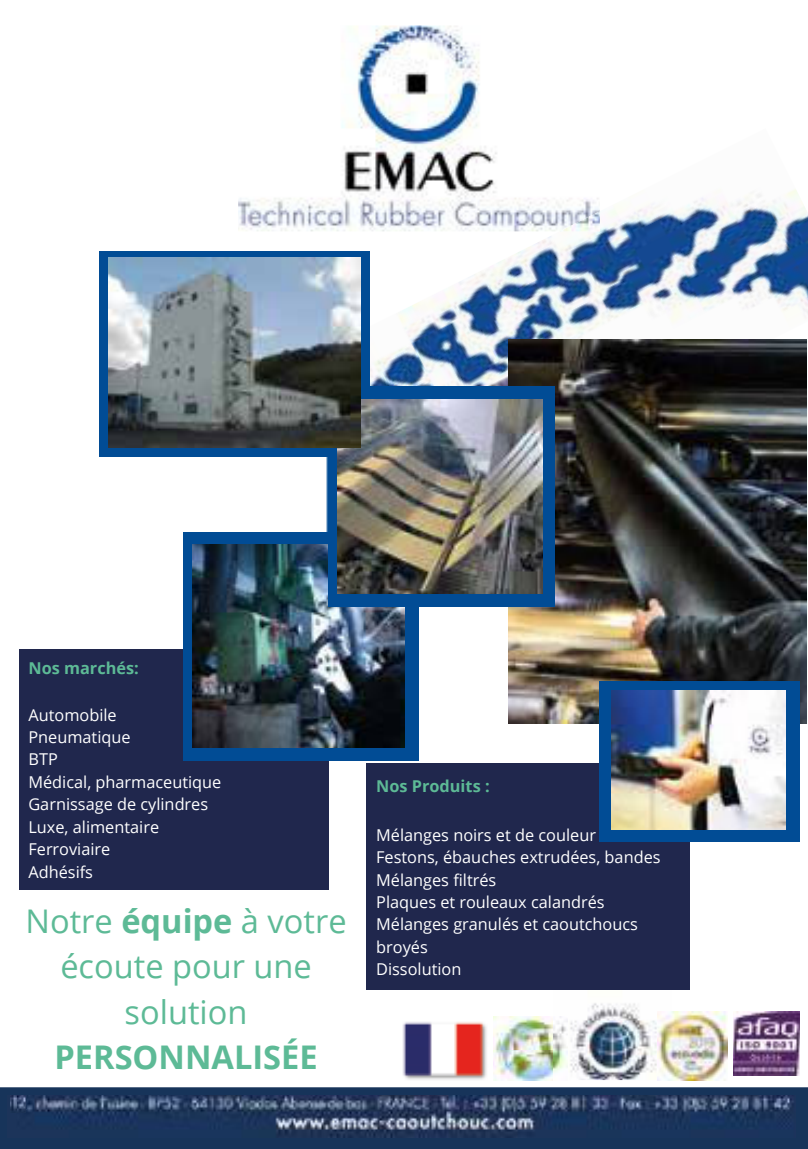
<style>
.page{position:relative;width:808px;height:1149px;background:#fff}
.page>*{position:absolute;margin:0;border:0;box-sizing:border-box;transform-origin:0 0}
.t1{font:32.55px/45.3px "Open Sans";color:#5dba96;text-align:center}
.t2{font:700 32.55px "Open Sans";color:#5dba96}
.t3{font:16.35px/22.4px "Open Sans";color:#fff}
.t4{font:700 16.35px "Open Sans";color:#5dba96}
.s1{font-weight:700}
</style>
<div class="page">
<div style="left:0;top:1087px;width:808px;height:61px;background:#17345a"></div>
<div style="left:20px;top:649px;width:308px;height:240px;background:#20274d"></div>
<img style="left:554px;top:989px;width:117px;height:90px">
<img style="left:493px;top:1016px;width:75px;height:63px">
<div style="left:367px;top:763px;width:322px;height:226px;background:#20274d"></div>
<img style="left:311px;top:189px;width:497px;height:365px">
<img style="left:238px;top:25px;width:362px;height:206px">
<img style="left:560px;top:211px;width:40px;height:20px">
<div style="left:99px;top:251px;width:270px;height:206px;background:#014c95"></div>
<img style="left:508px;top:339px;width:298px;height:384px">
<img style="left:183px;top:531px;width:236px;height:228px">
<img style="left:193px;top:544px;width:211px;height:203px">
<div style="left:328px;top:386px;width:226px;height:220px;background:#014c95"></div>
<img style="left:338px;top:399px;width:204px;height:194px">
<img style="left:108px;top:257px;width:252px;height:190px">
<div style="left:599px;top:681px;width:201px;height:160px;background:#014c95"></div>
<img style="left:611px;top:690px;width:174px;height:139px">
<img style="left:311px;top:457px;width:17px;height:74px">
<img style="left:734px;top:1011px;width:65px;height:64px">
<img style="left:657px;top:1011px;width:71px;height:68px">
<img style="left:402px;top:1022px;width:85px;height:57px">
<img style="left:8px;top:1095px;width:787px;height:41px">
<img style="left:25px;top:1095px;width:1px;height:12px">
<img style="left:11px;top:1095px;width:14px;height:17px">
<p class="t4" style="left:28px;top:661px;width:112px">Nos marchés:</p>
<p class="t3" style="left:28px;top:704px;width:194px">Automobile<br>Pneumatique<br>BTP<br>Médical, pharmaceutique<br>Garnissage de cylindres<br>Luxe, alimentaire<br>Ferroviaire<br>Adhésifs</p>
<h1 class="t1" style="left:23px;top:897px;width:325px">Notre <span class="s1">équipe</span> à votre écoute pour une solution</h1>
<h1 class="t2" style="left:54px;top:1043px;width:265px">PERSONNALISÉE</h1>
<p class="t4" style="left:376px;top:779px;width:115px">Nos Produits :</p>
<p class="t3" style="left:376px;top:824px;width:286px">Mélanges noirs et de couleur<br>Festons, ébauches extrudées, bandes<br>Mélanges filtrés<br>Plaques et rouleaux calandrés<br>Mélanges granulés et caoutchoucs broyés<br>Dissolution</p>
</div>
